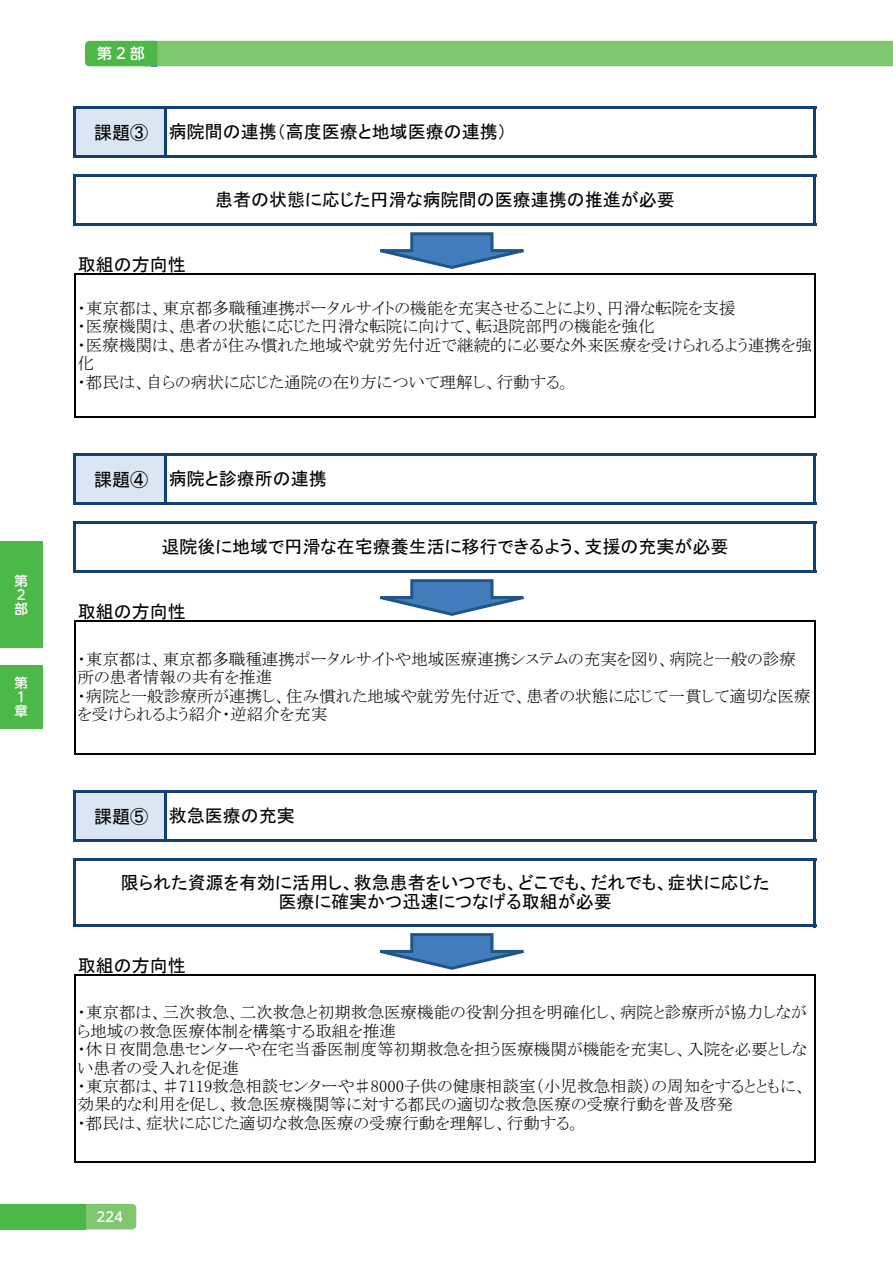
<style>
.page{position:relative;width:893px;height:1263px;background:#fff}
.page>*{position:absolute;margin:0;border:0;box-sizing:border-box;transform-origin:0 0}
.t1{font:18px/19.8px "MS P Gothic";color:#000;text-align:center}
.t2{font:16.5px/18.3px "MS P Mincho";color:#000}
.t3{font:500 15px "UD Shin M Go Pro";color:#fff}
.t4{font:500 13.5px/14.1px "UD Shin M Go Pro";color:#fff}
</style>
<div class="page">
<div style="left:80px;top:1204px;width:56px;height:25px;background:#7fc670;border-radius:4px"></div>
<div style="left:0;top:1204px;width:85px;height:25px;background:#4cb848"></div>
<div style="left:75px;top:108px;width:91px;height:49px;background:#dae7f2"></div>
<div style="left:75px;top:455px;width:91px;height:49px;background:#dae7f2"></div>
<div style="left:75px;top:791px;width:91px;height:50px;background:#dae7f2"></div>
<hr style="left:73px;top:106px;width:3px;height:52px;background:#124074">
<hr style="left:813px;top:109px;width:3px;height:49px;background:#124074">
<hr style="left:73px;top:175px;width:3px;height:51px;background:#124074">
<hr style="left:813px;top:177px;width:3px;height:49px;background:#124074">
<hr style="left:74px;top:273px;width:1px;height:145px;background:#000">
<hr style="left:164px;top:109px;width:3px;height:49px;background:#124074">
<hr style="left:814px;top:274px;width:2px;height:144px;background:#000">
<hr style="left:73px;top:453px;width:3px;height:52px;background:#124074">
<hr style="left:813px;top:456px;width:3px;height:49px;background:#124074">
<hr style="left:73px;top:521px;width:3px;height:52px;background:#124074">
<hr style="left:813px;top:524px;width:3px;height:49px;background:#124074">
<hr style="left:74px;top:620px;width:1px;height:134px;background:#000">
<hr style="left:164px;top:456px;width:3px;height:49px;background:#124074">
<hr style="left:814px;top:621px;width:2px;height:133px;background:#000">
<hr style="left:73px;top:790px;width:3px;height:52px;background:#124074">
<hr style="left:813px;top:793px;width:3px;height:49px;background:#124074">
<hr style="left:73px;top:858px;width:3px;height:69px;background:#124074">
<hr style="left:813px;top:861px;width:3px;height:66px;background:#124074">
<hr style="left:74px;top:974px;width:1px;height:188px;background:#000">
<hr style="left:164px;top:793px;width:3px;height:49px;background:#124074">
<hr style="left:814px;top:975px;width:2px;height:187px;background:#000">
<hr style="left:76px;top:106px;width:740px;height:3px;background:#124074">
<hr style="left:76px;top:155px;width:740px;height:3px;background:#124074">
<hr style="left:76px;top:175px;width:740px;height:2px;background:#124074">
<hr style="left:76px;top:223px;width:740px;height:3px;background:#124074">
<hr style="left:75px;top:273px;width:741px;height:1px;background:#000">
<hr style="left:75px;top:416px;width:741px;height:2px;background:#000">
<hr style="left:76px;top:453px;width:740px;height:3px;background:#124074">
<hr style="left:76px;top:502px;width:740px;height:3px;background:#124074">
<hr style="left:76px;top:521px;width:740px;height:3px;background:#124074">
<hr style="left:76px;top:570px;width:740px;height:3px;background:#124074">
<hr style="left:75px;top:620px;width:741px;height:1px;background:#000">
<hr style="left:75px;top:753px;width:741px;height:1px;background:#000">
<hr style="left:76px;top:790px;width:740px;height:3px;background:#124074">
<hr style="left:76px;top:839px;width:740px;height:3px;background:#124074">
<hr style="left:76px;top:858px;width:740px;height:3px;background:#124074">
<hr style="left:76px;top:924px;width:740px;height:3px;background:#124074">
<hr style="left:75px;top:974px;width:741px;height:1px;background:#000">
<hr style="left:75px;top:1161px;width:741px;height:1px;background:#000">
<svg style="left:380px;top:232px;width:144px;height:37px"></svg>
<svg style="left:380px;top:579px;width:144px;height:37px"></svg>
<svg style="left:380px;top:933px;width:144px;height:37px"></svg>
<div style="left:0;top:542px;width:43px;height:106px;background:#4cb848"></div>
<div style="left:0;top:665px;width:43px;height:64px;background:#4cb848"></div>
<div style="left:157px;top:41px;width:736px;height:25px;background:#7fc670"></div>
<div style="left:85px;top:41px;width:72px;height:25px;background:#4cb848;border-radius:4px"></div>
<p class="t4" style="left:15px;top:573px;width:15px">第<br>２部</p>
<p class="t4" style="left:15px;top:675px;width:15px">第<br>１章</p>
<p class="t3" style="left:97px;top:41px;width:49px">第2部</p>
<p class="t1" style="left:94px;top:122px;width:55px">課題③</p>
<p class="t1" style="left:169px;top:122px;width:339px">病院間の連携（高度医療と地域医療の連携）</p>
<p class="t1" style="left:215px;top:190px;width:461px">患者の状態に応じた円滑な病院間の医療連携の推進が必要</p>
<p class="t1" style="left:78px;top:254px;width:110px">取組の方向性</p>
<p class="t2" style="left:78px;top:299px;width:736px">・東京都は、東京都多職種連携ポータルサイトの機能を充実させることにより、円滑な転院を支援<br>・医療機関は、患者の状態に応じた円滑な転院に向けて、転退院部門の機能を強化<br>・医療機関は、患者が住み慣れた地域や就労先付近で継続的に必要な外来医療を受けられるよう連携を強化<br>・都民は、自らの病状に応じた通院の在り方について理解し、行動する。</p>
<p class="t1" style="left:94px;top:469px;width:55px">課題④</p>
<p class="t1" style="left:169px;top:469px;width:159px">病院と診療所の連携</p>
<p class="t1" style="left:161px;top:537px;width:569px">退院後に地域で円滑な在宅療養生活に移行できるよう、支援の充実が必要</p>
<p class="t1" style="left:78px;top:601px;width:110px">取組の方向性</p>
<p class="t2" style="left:78px;top:650px;width:734px">・東京都は、東京都多職種連携ポータルサイトや地域医療連携システムの充実を図り、病院と一般の診療所の患者情報の共有を推進<br>・病院と一般診療所が連携し、住み慣れた地域や就労先付近で、患者の状態に応じて一貫して適切な医療を受けられるよう紹介・逆紹介を充実</p>
<p class="t1" style="left:94px;top:806px;width:55px">課題⑤</p>
<p class="t1" style="left:169px;top:805px;width:128px">救急医療の充実</p>
<p class="t1" style="left:121px;top:872px;width:650px">限られた資源を有効に活用し、救急患者をいつでも、どこでも、だれでも、症状に応じた医療に確実かつ迅速につなげる取組が必要</p>
<p class="t1" style="left:78px;top:955px;width:110px">取組の方向性</p>
<p class="t2" style="left:78px;top:1003px;width:731px">・東京都は、三次救急、二次救急と初期救急医療機能の役割分担を明確化し、病院と診療所が協力しながら地域の救急医療体制を構築する取組を推進<br>・休日夜間急患センターや在宅当番医制度等初期救急を担う医療機関が機能を充実し、入院を必要としない患者の受入れを促進<br>・東京都は、♯7119救急相談センターや♯8000子供の健康相談室（小児救急相談）の周知をするとともに、効果的な利用を促し、救急医療機関等に対する都民の適切な救急医療の受療行動を普及啓発<br>・都民は、症状に応じた適切な救急医療の受療行動を理解し、行動する。</p>
<p class="t4" style="left:96px;top:1209px;width:28px">224</p>
</div>
